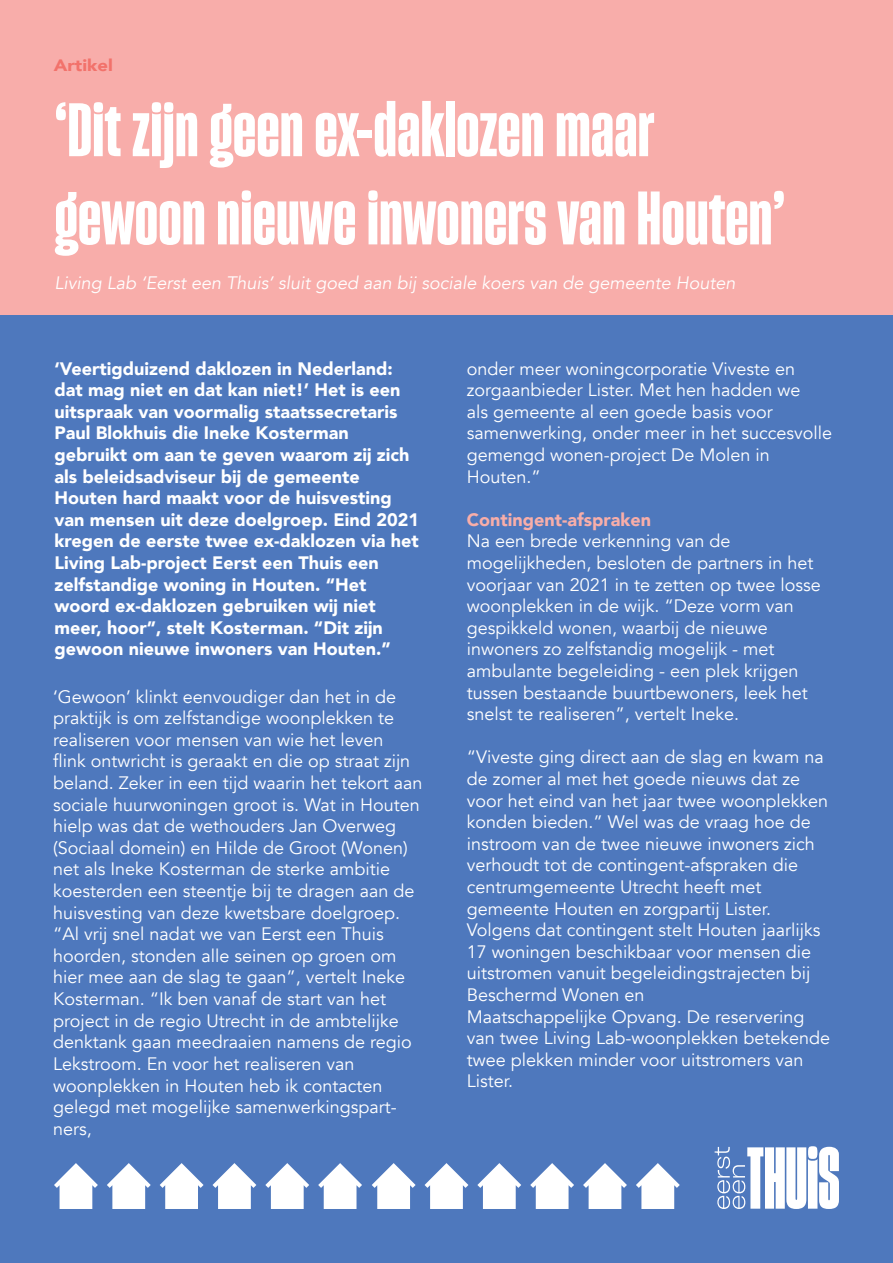
<style>
.page{position:relative;width:893px;height:1263px;background:#4e78bd}
.page>*{position:absolute;margin:0;border:0;box-sizing:border-box;transform-origin:0 0}
.t1{font:73.5px "Sharp Grotesk Bold 11";color:#fff;scale:1.12 1}
.t2{font:18px/21.6px "Avenir";color:#fff}
.t3{font:900 18px/21.6px "Avenir";color:#fff}
.t4{font:italic 18px "Avenir";color:#fff}
.t5{font:900 18px "Avenir";color:#f8aea9}
.t6{font:900 16.5px "Avenir";color:#f2726b;scale:1.12 1}
</style>
<div class="page">
<div style="left:0;top:0;width:893px;height:315px;background:#f8adaa"></div>
<svg style="left:107px;top:1163px;width:44px;height:46px"></svg>
<svg style="left:160px;top:1163px;width:44px;height:46px"></svg>
<svg style="left:54px;top:1163px;width:44px;height:46px"></svg>
<svg style="left:265px;top:1163px;width:44px;height:46px"></svg>
<svg style="left:318px;top:1163px;width:44px;height:46px"></svg>
<svg style="left:212px;top:1163px;width:44px;height:46px"></svg>
<svg style="left:425px;top:1163px;width:43px;height:46px"></svg>
<svg style="left:477px;top:1163px;width:44px;height:46px"></svg>
<svg style="left:372px;top:1163px;width:44px;height:46px"></svg>
<svg style="left:583px;top:1163px;width:44px;height:46px"></svg>
<svg style="left:636px;top:1163px;width:44px;height:46px"></svg>
<svg style="left:530px;top:1163px;width:44px;height:46px"></svg>
<div style="left:808px;top:1146px;width:9px;height:13px;background:#cfdbed;border-radius:50%"></div>
<svg style="left:715px;top:1147px;width:124px;height:62px"></svg>
<p class="t6" style="left:54px;top:51px;width:54px">Artikel</p>
<p class="t1" style="left:54px;top:85px;width:537px">‘Dit zijn geen ex-daklozen maar</p>
<p class="t1" style="left:54px;top:173px;width:654px">gewoon nieuwe inwoners van Houten’</p>
<p class="t4" style="left:54px;top:272px;width:683px">Living Lab ‘Eerst een Thuis’ sluit goed aan bij sociale koers van de gemeente Houten</p>
<p class="t3" style="left:54px;top:357px;width:366px">‘Veertigduizend daklozen in Nederland: dat mag niet en dat kan niet!’ Het is een uitspraak van voormalig staatssecretaris Paul Blokhuis die Ineke Kosterman gebruikt om aan te geven waarom zij zich als beleidsadviseur bij de gemeente Houten hard maakt voor de huisvesting van mensen uit deze doelgroep. Eind 2021 kregen de eerste twee ex-daklozen via het Living Lab-project Eerst een Thuis een zelfstandige woning in Houten. “Het woord ex-daklozen gebruiken wij niet meer, hoor”, stelt Kosterman. “Dit zijn gewoon nieuwe inwoners van Houten.”</p>
<p class="t2" style="left:53px;top:686px;width:371px">‘Gewoon’ klinkt eenvoudiger dan het in de praktijk is om zelfstandige woonplekken te realiseren voor mensen van wie het leven<br>flink ontwricht is geraakt en die op straat zijn beland. Zeker in een tijd waarin het tekort aan sociale huurwoningen groot is. Wat in Houten hielp was dat de wethouders Jan Overweg (Sociaal domein) en Hilde de Groot (Wonen) net als Ineke Kosterman de sterke ambitie koesterden een steentje bij te dragen aan de huisvesting van deze kwetsbare doelgroep. “Al vrij snel nadat we van Eerst een Thuis hoorden, stonden alle seinen op groen om hier mee aan de slag te gaan”, vertelt Ineke Kosterman. “Ik ben vanaf de start van het project in de regio Utrecht in de ambtelijke denktank gaan meedraaien namens de regio Lekstroom. En voor het realiseren van woonplekken in Houten heb ik contacten gelegd met mogelijke samenwerkingspart&shy;ners,</p>
<p class="t2" style="left:467px;top:358px;width:367px">onder meer woningcorporatie Viveste en zorgaanbieder Lister. Met hen hadden we<br>als gemeente al een goede basis voor samenwerking, onder meer in het succesvolle gemengd wonen-project De Molen in Houten.”</p>
<p class="t5" style="left:467px;top:504px;width:186px">Contingent-afspraken</p>
<p class="t2" style="left:467px;top:531px;width:265px">Na een brede verkenning van de</p>
<p class="t2" style="left:467px;top:552px;width:356px">mogelijkheden, besloten de partners in het voorjaar van 2021 in te zetten op twee losse woonplekken in de wijk. “Deze vorm van</p>
<p class="t2" style="left:467px;top:617px;width:303px">gespikkeld wonen, waarbij de nieuwe</p>
<p class="t2" style="left:467px;top:639px;width:309px">inwoners zo zelfstandig mogelijk - met</p>
<p class="t2" style="left:467px;top:660px;width:333px">ambulante begeleiding - een plek krijgen</p>
<p class="t2" style="left:467px;top:682px;width:343px">tussen bestaande buurtbewoners, leek het snelst te realiseren”, vertelt Ineke.</p>
<p class="t2" style="left:467px;top:747px;width:365px">“Viveste ging direct aan de slag en kwam na de zomer al met het goede nieuws dat ze voor het eind van het jaar twee woonplekken konden bieden.” Wel was de vraag hoe de instroom van de twee nieuwe inwoners zich verhoudt tot de contingent-afspraken die centrumgemeente Utrecht heeft met gemeente Houten en zorgpartij Lister.<br>Volgens dat contingent stelt Houten jaarlijks 17 woningen beschikbaar voor mensen die uitstromen vanuit begeleidingstrajecten bij Beschermd Wonen en<br>Maatschappelijke Opvang. De reservering van twee Living Lab-woonplekken betekende twee plekken minder voor uitstromers van Lister.</p>
</div>
